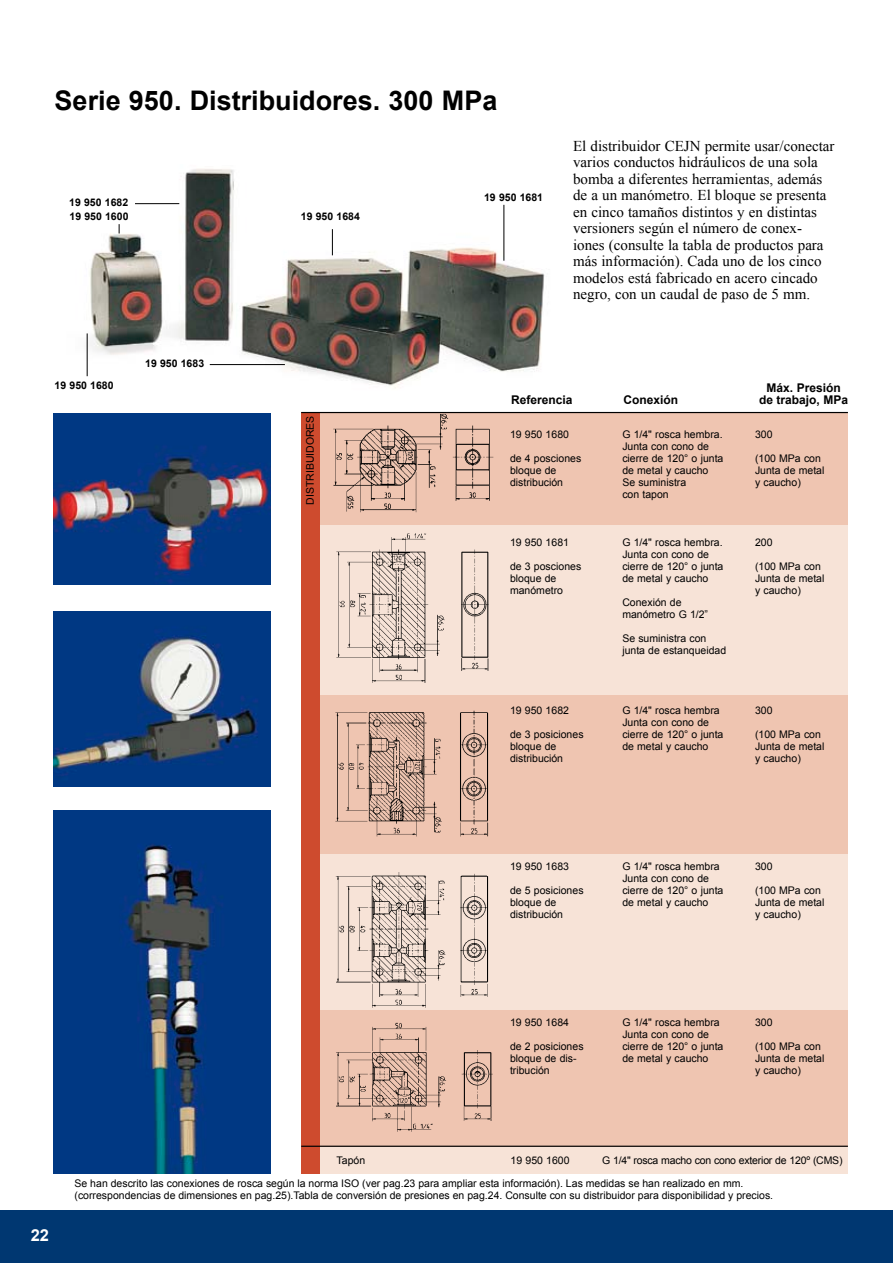
<style>
.page{position:relative;width:893px;height:1263px;background:#fff}
.page>*{position:absolute;margin:0;border:0;box-sizing:border-box;transform-origin:0 0}
.t1{font:700 27px "Arial";color:#000}
.t2{font:700 16.5px "Arial";color:#fff}
.t3{font:15px/16.5px "Times New Roman";color:#000}
.t4{font:700 12px "Arial";color:#000}
.t5{font:10.5px/12px "Arial";color:#000}
.t6{font:700 10.5px "Arial";color:#000}
.t7{font:10.5px "Arial";letter-spacing:-.02em;color:#000}
</style>
<div class="page">
<div style="left:303px;top:413px;width:545px;height:121px;background:#efc5b1"></div>
<div style="left:301px;top:525px;width:547px;height:240px;background:#f7e3d7"></div>
<div style="left:301px;top:695px;width:547px;height:216px;background:#efc5b1"></div>
<div style="left:301px;top:854px;width:547px;height:196px;background:#f7e3d7"></div>
<div style="left:301px;top:1010px;width:547px;height:150px;background:#efc5b1"></div>
<div style="left:301px;top:1147px;width:547px;height:27px;background:#f7e3d7"></div>
<div style="left:301px;top:412px;width:19px;height:762px;background:#ce4b2e"></div>
<hr style="left:301px;top:1146px;width:547px;height:1px;background:#000">
<img style="left:86px;top:169px;width:459px;height:219px">
<hr style="left:135px;top:203px;width:44px;height:1px;background:#000">
<svg style="left:332px;top:229px;width:1px;height:26px"></svg>
<hr style="left:210px;top:364px;width:75px;height:1px;background:#000">
<img style="left:330px;top:411px;width:166px;height:102px">
<img style="left:336px;top:533px;width:153px;height:150px">
<img style="left:335px;top:710px;width:154px;height:127px">
<img style="left:335px;top:872px;width:154px;height:136px">
<img style="left:336px;top:1022px;width:157px;height:110px">
<img style="left:53px;top:413px;width:218px;height:171px">
<img style="left:53px;top:611px;width:218px;height:175px">
<img style="left:53px;top:811px;width:218px;height:363px">
<hr style="left:504px;top:205px;width:1px;height:56px;background:#000">
<hr style="left:87px;top:333px;width:1px;height:43px;background:#000">
<hr style="left:301px;top:412px;width:547px;height:1px;background:#000">
<div style="left:0;top:1210px;width:893px;height:53px;background:#003771"></div>
<h1 class="t1" style="left:55px;top:83px;width:444px">Serie 950. Distribuidores. 300 MPa</h1>
<p class="t6" style="left:69px;top:195px;width:60px">19 950 1682</p>
<p class="t6" style="left:70px;top:209px;width:60px">19 950 1600</p>
<p class="t6" style="left:301px;top:210px;width:60px">19 950 1684</p>
<p class="t6" style="left:55px;top:378px;width:60px">19 950 1680</p>
<p class="t6" style="left:145px;top:357px;width:60px">19 950 1683</p>
<p class="t6" style="left:484px;top:190px;width:60px">19 950 1681</p>
<p class="t3" style="left:573px;top:137px;width:263px">El distribuidor CEJN permite usar/conectar varios conductos hidráulicos de una sola bomba a diferentes herramientas, además de a un manómetro. El bloque se presenta en cinco tamaños distintos y en distintas versioners según el número de conex&shy;iones (consulte la tabla de productos para más información). Cada uno de los cinco modelos está fabricado en acero cincado negro, con un caudal de paso de 5 mm.</p>
<p class="t4" style="left:766px;top:380px;width:76px">Máx. Presión</p>
<p class="t5" style="left:304px;top:505px;width:91px;rotate:-90deg">distribuidores</p>
<p class="t4" style="left:511px;top:392px;width:63px">Referencia</p>
<p class="t4" style="left:624px;top:392px;width:56px">Conexión</p>
<p class="t4" style="left:759px;top:392px;width:91px">de trabajo, MPa</p>
<p class="t5" style="left:510px;top:428px;width:60px">19 950 1680</p>
<p class="t5" style="left:510px;top:452px;width:73px">de 4 posciones bloque de distribución</p>
<p class="t5" style="left:510px;top:536px;width:60px">19 950 1681</p>
<p class="t5" style="left:510px;top:560px;width:73px">de 3 posciones bloque de manómetro</p>
<p class="t5" style="left:510px;top:704px;width:60px">19 950 1682</p>
<p class="t5" style="left:510px;top:728px;width:75px">de 3 posiciones bloque de distribución</p>
<p class="t5" style="left:622px;top:428px;width:103px">G 1/4" rosca hembra.<br>Junta con cono de cierre de 120° o junta de metal y caucho<br>Se suministra<br>con tapon</p>
<p class="t5" style="left:622px;top:536px;width:103px">G 1/4" rosca hembra.<br>Junta con cono de cierre de 120° o junta de metal y caucho</p>
<p class="t5" style="left:622px;top:596px;width:87px">Conexión de manómetro G 1/2”</p>
<p class="t5" style="left:622px;top:632px;width:105px">Se suministra con junta de estanqueidad</p>
<p class="t5" style="left:622px;top:704px;width:103px">G 1/4" rosca hembra<br>Junta con cono de cierre de 120° o junta de metal y caucho</p>
<p class="t5" style="left:755px;top:428px;width:19px">300</p>
<p class="t5" style="left:755px;top:452px;width:71px">(100 MPa con<br>Junta de metal y caucho)</p>
<p class="t5" style="left:755px;top:536px;width:19px">200</p>
<p class="t5" style="left:755px;top:560px;width:71px">(100 MPa con<br>Junta de metal y caucho)</p>
<p class="t5" style="left:755px;top:704px;width:19px">300</p>
<p class="t5" style="left:755px;top:728px;width:71px">(100 MPa con<br>Junta de metal y caucho)</p>
<p class="t5" style="left:510px;top:860px;width:60px">19 950 1683</p>
<p class="t5" style="left:510px;top:884px;width:75px">de 5 posiciones bloque de distribución</p>
<p class="t5" style="left:622px;top:860px;width:103px">G 1/4" rosca hembra<br>Junta con cono de cierre de 120° o junta de metal y caucho</p>
<p class="t5" style="left:755px;top:860px;width:19px">300</p>
<p class="t5" style="left:755px;top:884px;width:71px">(100 MPa con<br>Junta de metal y caucho)</p>
<p class="t5" style="left:510px;top:1016px;width:60px">19 950 1684</p>
<p class="t5" style="left:510px;top:1040px;width:75px">de 2 posiciones bloque de dis&shy;tribución</p>
<p class="t5" style="left:622px;top:1016px;width:103px">G 1/4" rosca hembra<br>Junta con cono de cierre de 120° o junta de metal y caucho</p>
<p class="t5" style="left:755px;top:1016px;width:19px">300</p>
<p class="t5" style="left:755px;top:1040px;width:71px">(100 MPa con<br>Junta de metal y caucho)</p>
<p class="t5" style="left:337px;top:1154px;width:30px">Tapón</p>
<p class="t5" style="left:511px;top:1154px;width:60px">19 950 1600</p>
<p class="t7" style="left:602px;top:1153px;width:242px">G 1/4" rosca macho con cono exterior de 120º (CMS)</p>
<h2 class="t2" style="left:31px;top:1224px;width:20px">22</h2>
<p class="t5" style="left:75px;top:1177px;width:700px;line-height:12.6px">Se han descrito las conexiones de rosca según la norma ISO (ver pag.23 para ampliar esta información). Las medidas se han realizado en mm. (correspondencias de dimensiones en pag.25).Tabla de conversión de presiones en pag.24. Consulte con su distribuidor para disponibilidad y precios.</p>
</div>
